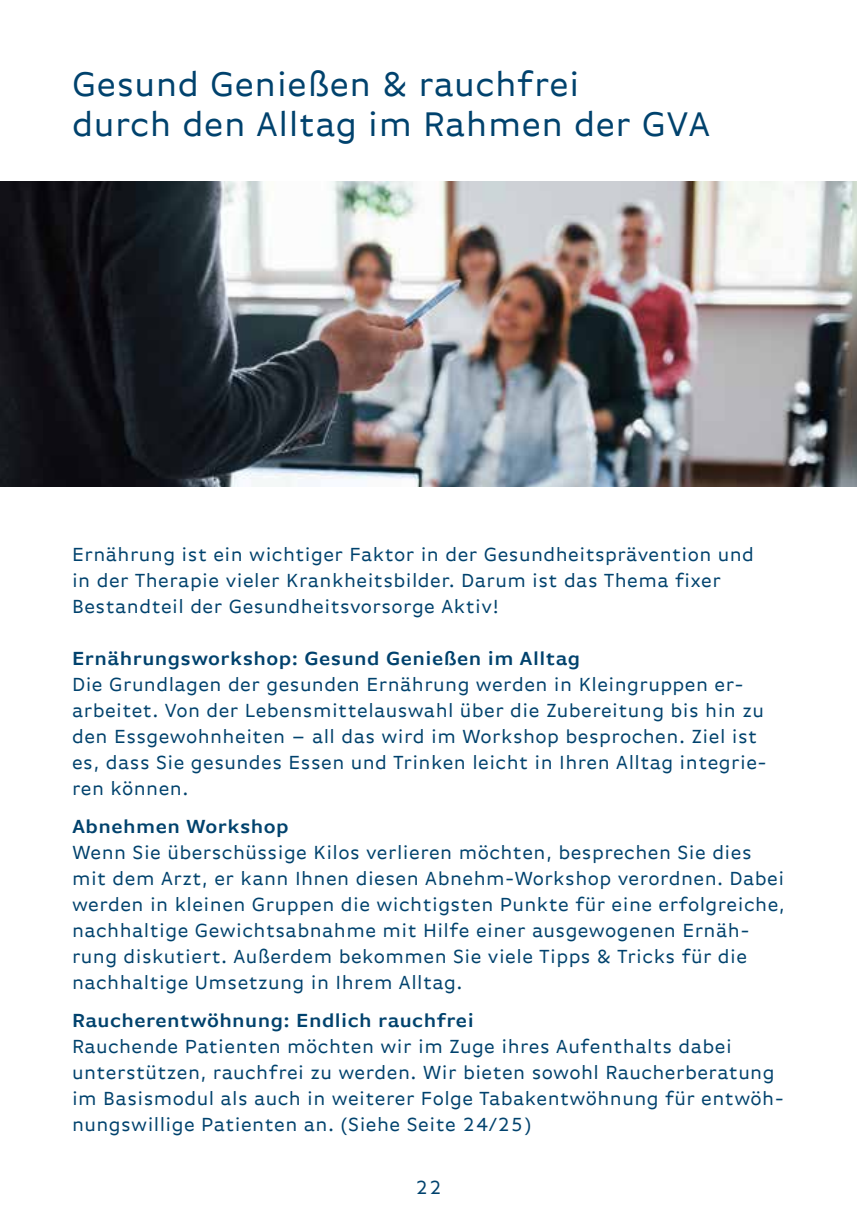
<style>
.page{position:relative;width:857px;height:1225px;background:#fff}
.page>*{position:absolute;margin:0;border:0;box-sizing:border-box;transform-origin:0 0}
.t1{font:36px/40px "Basic Gothic Offc Pro";letter-spacing:.01em;color:#00426d}
.t2{font:20px/26px "Basic Gothic Offc Pro";letter-spacing:.02em;color:#00426d}
.t3{font:600 20px "Basic Gothic Offc Pro";letter-spacing:.02em;color:#00426d}
</style>
<div class="page">
<img style="left:0;top:181px;width:856px;height:305px">
<h1 class="t1" style="left:72px;top:64px;width:639px">Gesund Genießen &amp; rauchfrei<br>durch den Alltag im Rahmen der GVA</h1>
<p class="t2" style="left:72px;top:541px;width:683px">Ernährung ist ein wichtiger Faktor in der Gesundheitsprävention und in der Therapie vieler Krankheitsbilder. Darum ist das Thema fixer<br>Bestandteil der Gesundheitsvorsorge Aktiv!</p>
<p class="t3" style="left:72px;top:647px;width:509px">Ernährungsworkshop: Gesund Genießen im Alltag</p>
<p class="t2" style="left:72px;top:671px;width:696px">Die Grundlagen der gesunden Ernährung werden in Kleingruppen er&shy;arbeitet. Von der Lebensmittelauswahl über die Zubereitung bis hin zu den Essgewohnheiten – all das wird im Workshop besprochen. Ziel ist es, dass Sie gesundes Essen und Trinken leicht in Ihren Alltag integrie&shy;ren können.</p>
<p class="t3" style="left:72px;top:815px;width:218px">Abnehmen Workshop</p>
<p class="t2" style="left:72px;top:839px;width:714px">Wenn Sie überschüssige Kilos verlieren möchten, besprechen Sie dies mit dem Arzt, er kann Ihnen diesen Abnehm-Workshop verordnen. Dabei werden in kleinen Gruppen die wichtigsten Punkte für eine erfolgreiche, nachhaltige Gewichtsabnahme mit Hilfe einer ausgewogenen Ernäh&shy;rung diskutiert. Außerdem bekommen Sie viele Tipps &amp; Tricks für die nachhaltige Umsetzung in Ihrem Alltag.</p>
<p class="t3" style="left:72px;top:1009px;width:403px">Raucherentwöhnung: Endlich rauchfrei</p>
<p class="t2" style="left:72px;top:1033px;width:713px">Rauchende Patienten möchten wir im Zuge ihres Aufenthalts dabei unterstützen, rauchfrei zu werden. Wir bieten sowohl Raucherberatung im Basismodul als auch in weiterer Folge Tabakentwöhnung für entwöh&shy;nungswillige Patienten an. (Siehe Seite 24/25)</p>
<p class="t2" style="left:415px;top:1174px;width:28px">22</p>
</div>
